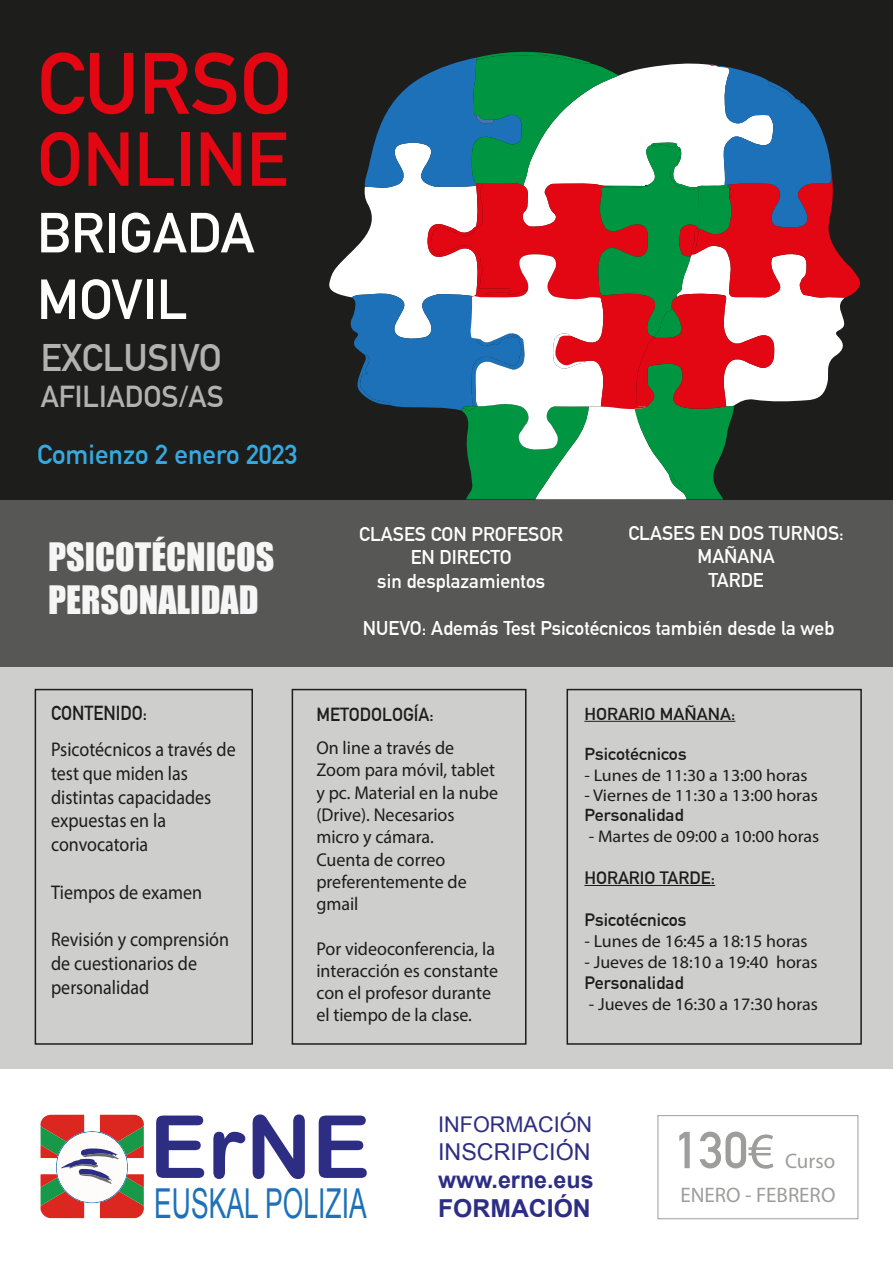
<style>
.page{position:relative;width:893px;height:1263px;background:#fff}
.page>*{position:absolute;margin:0;border:0;box-sizing:border-box;transform-origin:0 0}
.t1{font:87.15px "Arial Rounded MT Bold";color:#2d2e83}
.t2{font:700 85.5px "DIN Alternate";color:#e30613}
.t3{font:700 75px "DIN Alternate";color:#e30613}
.t4{font:700 55.5px/66.6px "DIN Alternate";color:#fff}
.t5{font:700 51px "DIN Alternate";color:#9d9d9c}
.t6{font:41.25px "Arial";color:#1d71b8;scale:.64 1}
.t7{font:700 37.65px "DIN Alternate";color:#b3b2b2}
.t8{font:36px/43.2px "Impact";color:#f6f6f6}
.t9{font:700 29.7px "DIN Alternate";color:#b3b2b2}
.t10{font:700 27px "DIN Alternate";color:#36a9e1}
.t11{font:700 24.75px "Arial";color:#2d2e83}
.t12{font:700 23.25px "Arial";color:#2d2e83}
.t13{font:23.25px "Arial";color:#2d2e83}
.t14{font:21.6px "Arial";color:#2d2e83}
.t15{font:21px/34.2px "Myriad Pro";color:#9d9d9c;text-align:right}
.t16{font:19.8px/23.9px "Myriad Pro";color:#1d1d1b;scale:.91 1}
.t17{font:700 19.8px "DIN Alternate";color:#1d1d1b;scale:.91 1}
.t18{font:700 19.5px/23.4px "DIN Alternate";color:#fff;text-align:center}
.t19{font:18.6px/22.2px "Myriad Pro";color:#1d1d1b}
.t20{font:700 18.6px "DIN Alternate";color:#1d1d1b}
.t21{font:17.55px "Myriad Pro";color:#1d1d1b}
.t22{font:700 17.55px "DIN Alternate";color:#1d1d1b}
.t23{font:16.95px "Myriad Pro";color:#1d1d1b;scale:1.06 1}
.t24{font:700 16.95px "DIN Alternate";color:#1d1d1b;scale:1.06 1}
.s1{font-family:"Myriad Pro";font-weight:400}
</style>
<div class="page">
<div style="left:0;top:499px;width:893px;height:168px;background:#575756"></div>
<div style="left:0;top:0;width:893px;height:499px;background:#1d1d1b"></div>
<div style="left:0;top:667px;width:893px;height:401px;background:#cececd"></div>
<svg style="left:40px;top:1115px;width:104px;height:103px"></svg>
<svg style="left:329px;top:51px;width:531px;height:448px"></svg>
<div style="left:657px;top:1115px;width:201px;height:104px;border:1px solid #9d9d9c"></div>
<div style="left:35px;top:689px;width:218px;height:356px;border:2px solid #1d1d1b"></div>
<div style="left:292px;top:689px;width:234px;height:356px;border:2px solid #1d1d1b"></div>
<hr style="left:584px;top:721px;width:151px;height:1px;background:#1d1d1b">
<hr style="left:584px;top:885px;width:131px;height:1px;background:#1d1d1b">
<div style="left:567px;top:689px;width:295px;height:356px;border:2px solid #1d1d1b"></div>
<h2 class="t2" style="left:37px;top:19px;width:256px">CURSO</h2>
<h3 class="t3" style="left:37px;top:102px;width:253px">ONLINE</h3>
<h3 class="t4" style="left:37px;top:196px;width:219px">BRIGADA<br>MOVIL</h3>
<h3 class="t7" style="left:41px;top:329px;width:183px">EXCLUSIVO</h3>
<h3 class="t9" style="left:41px;top:374px;width:184px">AFILIADOS/AS</h3>
<h3 class="t10" style="left:37px;top:433px;width:262px">Comienzo 2 enero 2023</h3>
<h3 class="t8" style="left:48px;top:534px;width:228px">PSICOTÉCNICOS<br>PERSONALIDAD</h3>
<p class="t18" style="left:359px;top:521px;width:205px">CLASES CON PROFESOR<br>EN DIRECTO<br>sin desplazamientos</p>
<p class="t18" style="left:628px;top:520px;width:217px">CLASES EN DOS TURNOS:<br>MAÑANA<br>TARDE</p>
<p class="t18" style="left:363px;top:615px;width:473px">NUEVO: Además Test Psicotécnicos también desde la web</p>
<p class="t17" style="left:51px;top:698px;width:107px">CONTENIDO:</p>
<p class="t16" style="left:51px;top:737px;width:204px">Psicotécnicos a través de test que miden las distintas capacidades expuestas en la convocatoria</p>
<p class="t16" style="left:51px;top:880px;width:167px">Tiempos de examen</p>
<p class="t16" style="left:51px;top:927px;width:197px">Revisión y comprensión de cuestionarios de personalidad</p>
<p class="t20" style="left:316px;top:700px;width:119px">METODOLOGÍA:</p>
<p class="t19" style="left:316px;top:736px;width:183px">On line a través de<br>Zoom para móvil, tablet y pc. Material en la nube (Drive). Necesarios micro y cámara.<br>Cuenta de correo preferentemente de gmail</p>
<p class="t19" style="left:316px;top:937px;width:183px">Por videoconferencia, la interacción es constante con el profesor durante el tiempo de la clase.</p>
<p class="t24" style="left:584px;top:701px;width:144px">HORARIO MAÑANA:</p>
<p class="t24" style="left:584px;top:741px;width:98px">Psicotécnicos</p>
<p class="t23" style="left:584px;top:764px;width:212px">- Lunes de 11:30 a 13:00 horas</p>
<p class="t23" style="left:584px;top:785px;width:222px">- Viernes de 11:30 a 13:00 horas</p>
<p class="t24" style="left:584px;top:802px;width:95px">Personalidad</p>
<p class="t23" style="left:589px;top:825px;width:219px">- Martes de 09:00 a 10:00 horas</p>
<p class="t22" style="left:584px;top:864px;width:132px">HORARIO TARDE:</p>
<p class="t22" style="left:584px;top:906px;width:104px">Psicotécnicos</p>
<p class="t21" style="left:584px;top:930px;width:225px">- Lunes de 16:45 a 18:15 horas</p>
<p class="t21" style="left:584px;top:951px;width:235px">- Jueves de 18:10 a 19:40 horas</p>
<p class="t22" style="left:584px;top:969px;width:101px">Personalidad</p>
<p class="t21" style="left:589px;top:993px;width:231px">- Jueves de 16:30 a 17:30 horas</p>
<h1 class="t1" style="left:149px;top:1095px;width:222px">ErNE</h1>
<h3 class="t6" style="left:154px;top:1176px;width:333px">EUSKAL POLIZIA</h3>
<p class="t14" style="left:438px;top:1110px;width:156px">INFORMACIÓN</p>
<p class="t13" style="left:438px;top:1136px;width:154px">INSCRIPCIÓN</p>
<p class="t12" style="left:438px;top:1164px;width:157px">www.erne.eus</p>
<h3 class="t11" style="left:438px;top:1192px;width:154px">FORMACIÓN</h3>
<h3 class="t5" style="left:675px;top:1111px;width:101px">130<span class="s1">€</span></h3>
<p class="t15" style="left:680px;top:1144px;width:157px">Curso<br>ENERO - FEBRERO</p>
</div>
